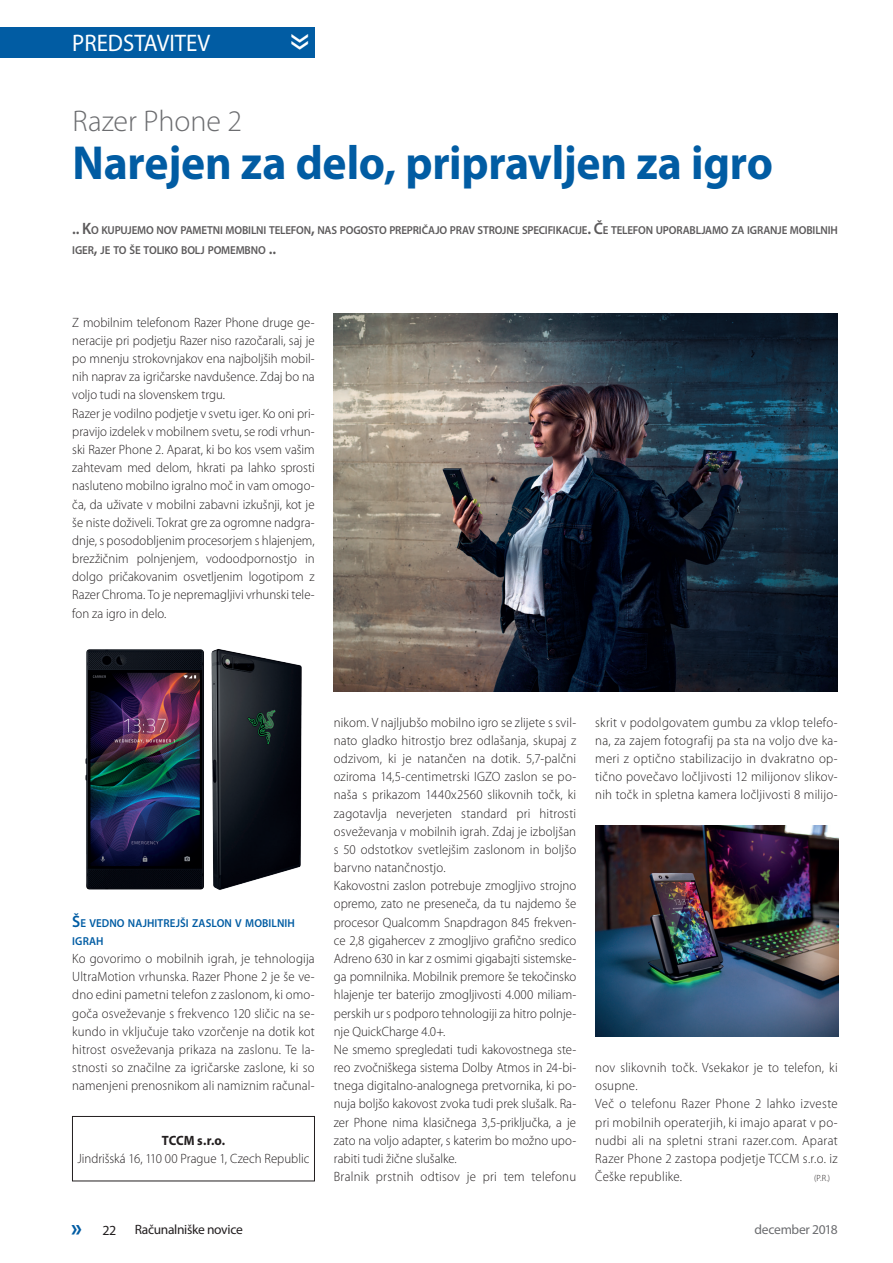
<style>
.page{position:relative;width:893px;height:1263px;background:#fff}
.page>*{position:absolute;margin:0;border:0;box-sizing:border-box;transform-origin:0 0}
.Naslov{font:700 48px "Myriad Pro";letter-spacing:-.005em;color:#015ca3;scale:.95 1}
.t1{font:45px "Myriad Pro";color:#fff;scale:.95 1}
.Nadnaslov{font:300 30px "Myriad Pro";color:#6c6d70}
.t2{font:700 24.75px "Myriad Pro";color:#015ca3;scale:.95 1}
.t3{font:24px "Myriad Pro";color:#fff;scale:.95 1}
.t4{font:13.95px "Myriad Pro";color:#231f20}
.Vsebina{font:300 13.5px/18.1px "Myriad Pro";letter-spacing:.01em;color:#231f20;text-align:justify;scale:.95 1}
.t5{font:13.5px "Myriad Pro";letter-spacing:-.025em;color:#231f20}
.t6{font:13.5px "Myriad Pro";letter-spacing:-.02em;color:#6c6d70}
.Vsebina-2{font:700 13.5px "Myriad Pro";color:#231f20;scale:.95 1}
.Podnaslov{font:600 11.55px/19.8px "Myriad Pro";letter-spacing:-.015em;color:#5c5a5b;scale:.95 1}
.Predstavitev_Mednasl{font:600 11.55px/18.1px "Myriad Pro";letter-spacing:.005em;color:#015ca3;scale:.95 1}
.Vsebina-3{font:300 9px "Myriad Pro";color:#231f20;scale:.95 1}
.s1{font-size:16.5px}
</style>
<div class="page">
<div style="left:0;top:27px;width:315px;height:31px;background:#015ca3"></div>
<img style="left:334px;top:313px;width:504px;height:378px">
<img style="left:85px;top:649px;width:217px;height:241px">
<div style="left:72px;top:1116px;width:243px;height:65px;border:1px solid #231f20"></div>
<img style="left:595px;top:825px;width:243px;height:211px">
<h3 class="t3" style="left:72px;top:29px;width:147px">PREDSTAVITEV</h3>
<h2 class="t1" style="left:331px;top:33px;width:20px;rotate:90deg">»</h2>
<p class="Nadnaslov" style="left:73px;top:103px;width:171px">Razer Phone 2</p>
<p class="Naslov" style="left:73px;top:131px;width:739px">Narejen za delo, pripravljen za igro</p>
<p class="Podnaslov" style="left:72px;top:220px;width:807px"><span class="s1">.. K</span>O KUPUJEMO NOV PAMETNI MOBILNI TELEFON<span class="s1">,</span> NAS POGOSTO PREPRIČAJO PRAV STROJNE SPECIFIKACIJE<span class="s1">. Č</span>E TELEFON UPORABLJAMO ZA IGRANJE MOBILNIH<br>IGER<span class="s1">,</span> JE TO ŠE TOLIKO BOLJ POMEMBNO <span class="s1">..</span></p>
<p class="Vsebina" style="left:72px;top:313px;width:257px">Z mobilnim telefonom Razer Phone druge ge&shy;neracije pri podjetju Razer niso razočarali, saj je po mnenju strokovnjakov ena najboljših mobil&shy;nih naprav za igričarske navdušence. Zdaj bo na voljo tudi na slovenskem trgu.</p>
<p class="Vsebina" style="left:72px;top:404px;width:257px">Razer je vodilno podjetje v svetu iger. Ko oni pri&shy;pravijo izdelek v mobilnem svetu, se rodi vrhun&shy;ski Razer Phone 2. Aparat, ki bo kos vsem vašim zahtevam med delom, hkrati pa lahko sprosti nasluteno mobilno igralno moč in vam omogo&shy;ča, da uživate v mobilni zabavni izkušnji, kot je še niste doživeli. Tokrat gre za ogromne nadgra&shy;dnje, s posodobljenim procesorjem s hlajenjem, brezžičnim polnjenjem, vodoodpornostjo in dolgo pričakovanim osvetljenim logotipom z Razer Chroma. To je nepremagljivi vrhunski tele&shy;fon za igro in delo.</p>
<p class="Predstavitev_Mednasl" style="left:72px;top:913px;width:236px"><span class="s1">Š</span>E VEDNO NAJHITREJŠI ZASLON V MOBILNIH<br>IGRAH</p>
<p class="Vsebina" style="left:72px;top:949px;width:257px">Ko govorimo o mobilnih igrah, je tehnologija UltraMotion vrhunska. Razer Phone 2 je še ve&shy;dno edini pametni telefon z zaslonom, ki omo&shy;goča osveževanje s frekvenco 120 sličic na se&shy;kundo in vključuje tako vzorčenje na dotik kot hitrost osveževanja prikaza na zaslonu. Te la&shy;stnosti so značilne za igričarske zaslone, ki so namenjeni prenosnikom ali namiznim računal-</p>
<p class="Vsebina-2" style="left:162px;top:1131px;width:68px">TCCM s.r.o.</p>
<p class="Vsebina" style="left:78px;top:1149px;width:246px">Jindrišská 16, 110 00 Prague 1, Czech Republic</p>
<p class="Vsebina" style="left:334px;top:713px;width:257px">nikom. V najljubšo mobilno igro se zlijete s svil&shy;nato gladko hitrostjo brez odlašanja, skupaj z odzivom, ki je natančen na dotik. 5,7-palčni oziroma 14,5-centimetrski IGZO zaslon se po&shy;naša s prikazom 1440x2560 slikovnih točk, ki zagotavlja neverjeten standard pri hitrosti osveževanja v mobilnih igrah. Zdaj je izboljšan s 50 odstotkov svetlejšim zaslonom in boljšo barvno natančnostjo.</p>
<p class="Vsebina" style="left:334px;top:876px;width:257px">Kakovostni zaslon potrebuje zmogljivo strojno opremo, zato ne preseneča, da tu najdemo še procesor Qualcomm Snapdragon 845 frekven&shy;ce 2,8 gigahercev z zmogljivo grafično sredico Adreno 630 in kar z osmimi gigabajti sistemske&shy;ga pomnilnika. Mobilnik premore še tekočinsko hlajenje ter baterijo zmogljivosti 4.000 miliam&shy;perskih ur s podporo tehnologiji za hitro polnje&shy;nje QuickCharge 4.0+.</p>
<p class="Vsebina" style="left:334px;top:1040px;width:257px">Ne smemo spregledati tudi kakovostnega ste&shy;reo zvočniškega sistema Dolby Atmos in 24-bi&shy;tnega digitalno-analognega pretvornika, ki po&shy;nuja boljšo kakovost zvoka tudi prek slušalk. Ra&shy;zer Phone nima klasičnega 3,5-priključka, a je zato na voljo adapter, s katerim bo možno upo&shy;rabiti tudi žične slušalke.</p>
<p class="Vsebina" style="left:334px;top:1167px;width:257px">Bralnik prstnih odtisov je pri tem telefonu</p>
<p class="Vsebina" style="left:595px;top:713px;width:257px">skrit v podolgovatem gumbu za vklop telefo&shy;na, za zajem fotografij pa sta na voljo dve ka&shy;meri z optično stabilizacijo in dvakratno op&shy;tično povečavo ločljivosti 12 milijonov slikov&shy;nih točk in spletna kamera ločljivosti 8 milijo-</p>
<p class="Vsebina" style="left:595px;top:1058px;width:257px">nov slikovnih točk. Vsekakor je to telefon, ki osupne.</p>
<p class="Vsebina" style="left:595px;top:1095px;width:257px">Več o telefonu Razer Phone 2 lahko izveste pri mobilnih operaterjih, ki imajo aparat v po&shy;nudbi ali na spletni strani razer.com. Aparat Razer Phone 2 zastopa podjetje TCCM s.r.o. iz Češke republike.</p>
<p class="Vsebina-3" style="left:814px;top:1173px;width:18px">(P.R.)</p>
<h3 class="t2" style="left:71px;top:1211px;width:13px">»</h3>
<p class="t4" style="left:102px;top:1221px;width:15px">22</p>
<p class="t5" style="left:135px;top:1221px;width:109px">Računalniške novice</p>
<p class="t6" style="left:755px;top:1221px;width:85px">december 2018</p>
</div>
